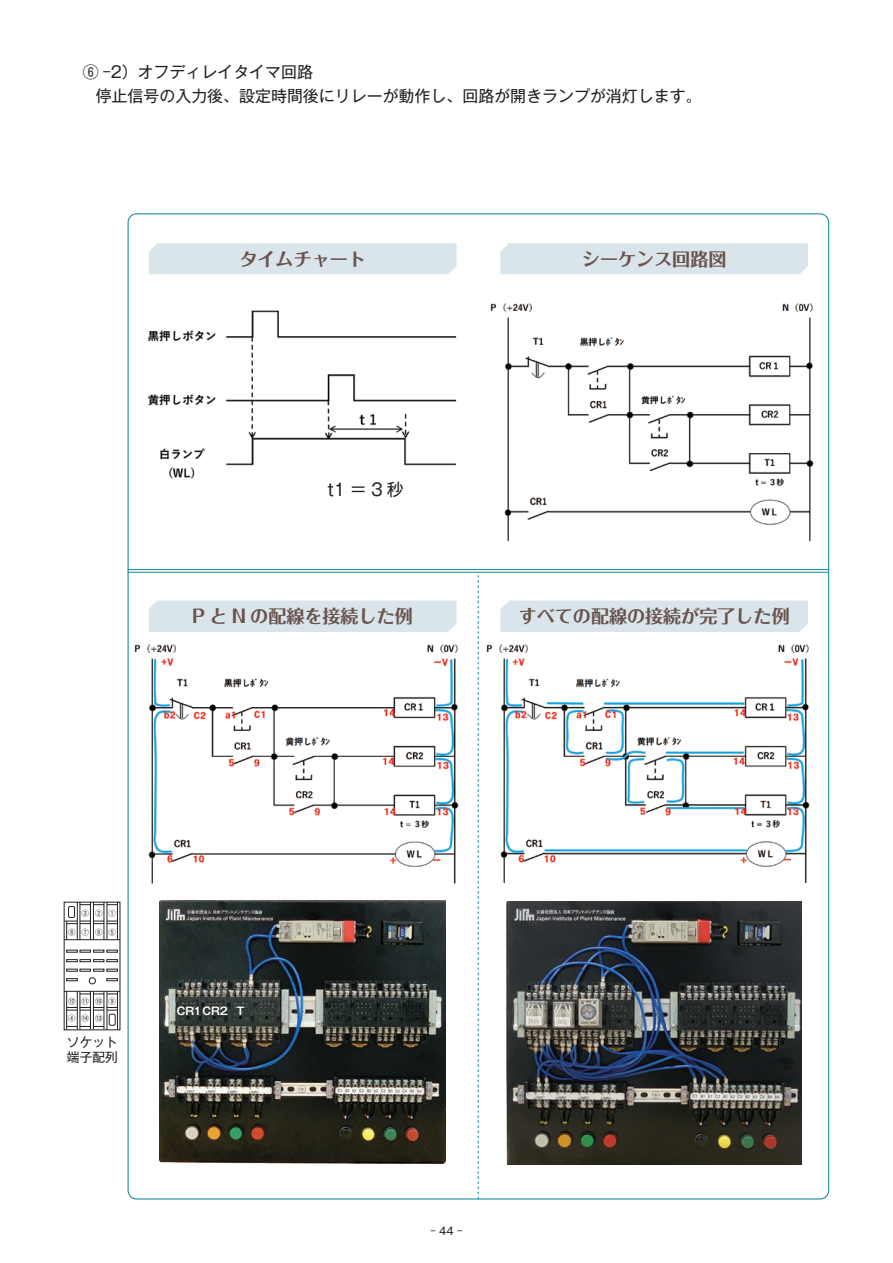
<style>
.page{position:relative;width:893px;height:1263px;background:#fff}
.page>*{position:absolute;margin:0;border:0;box-sizing:border-box;transform-origin:0 0}
.t1{font:700 18px "Folk Pro";color:#69534d}
.t2{font:16.95px "Gothic MB101 Pro";color:#231f20}
.t3{font:15.9px/24.5px "Gothic MB101 Pro";color:#231f20}
.t4{font:12.75px/14.9px "Gothic MB101 Pro";color:#231f20}
.t5{font:700 10.65px "Gothic MB101 Pro De";color:#fff}
.t6{font:10.65px "Gothic MB101 Pro";color:#231f20}
.t7{font:7.5px "Gothic MB101 Pro";letter-spacing:.8em;color:#231f20}
</style>
<div class="page">
<hr style="left:128px;top:569px;width:701px;height:1px;background:#10889d">
<hr style="left:128px;top:572px;width:701px;height:1px;background:#10889d">
<svg style="left:478px;top:575px;width:1px;height:624px"></svg>
<div style="left:500px;top:243px;width:308px;height:31px;background:#dae5eb"></div>
<div style="left:500px;top:600px;width:308px;height:32px;background:#dae5eb"></div>
<div style="left:149px;top:600px;width:308px;height:32px;background:#dae5eb"></div>
<div style="left:149px;top:243px;width:308px;height:31px;background:#dae5eb"></div>
<img style="left:134px;top:644px;width:325px;height:240px">
<img style="left:490px;top:303px;width:324px;height:238px">
<img style="left:486px;top:644px;width:324px;height:238px">
<img style="left:507px;top:902px;width:295px;height:262px">
<img style="left:160px;top:901px;width:285px;height:262px">
<img style="left:147px;top:310px;width:310px;height:169px">
<hr style="left:77px;top:902px;width:1px;height:38px;background:#231f20">
<hr style="left:66px;top:991px;width:1px;height:39px;background:#231f20">
<hr style="left:80px;top:902px;width:1px;height:38px;background:#231f20">
<hr style="left:90px;top:902px;width:1px;height:38px;background:#231f20">
<hr style="left:93px;top:902px;width:1px;height:38px;background:#231f20">
<hr style="left:104px;top:902px;width:1px;height:38px;background:#231f20">
<hr style="left:107px;top:902px;width:1px;height:38px;background:#231f20">
<hr style="left:117px;top:902px;width:1px;height:38px;background:#231f20">
<svg style="left:80px;top:904px;width:37px;height:1px"></svg>
<svg style="left:66px;top:921px;width:51px;height:18px"></svg>
<hr style="left:77px;top:991px;width:1px;height:38px;background:#231f20">
<hr style="left:80px;top:991px;width:1px;height:38px;background:#231f20">
<hr style="left:90px;top:991px;width:1px;height:38px;background:#231f20">
<hr style="left:93px;top:991px;width:1px;height:38px;background:#231f20">
<hr style="left:104px;top:991px;width:1px;height:38px;background:#231f20">
<svg style="left:67px;top:1026px;width:37px;height:1px"></svg>
<hr style="left:107px;top:991px;width:1px;height:38px;background:#231f20">
<hr style="left:117px;top:991px;width:1px;height:38px;background:#231f20">
<svg style="left:80px;top:994px;width:37px;height:1px"></svg>
<svg style="left:67px;top:1007px;width:50px;height:4px"></svg>
<div style="left:68px;top:906px;width:7px;height:12px;border:1px solid #231f20;border-radius:2px"></div>
<div style="left:109px;top:1014px;width:6px;height:11px;border:1px solid #231f20;border-radius:2px"></div>
<hr style="left:64px;top:939px;width:56px;height:1px;background:#231f20">
<hr style="left:64px;top:991px;width:56px;height:1px;background:#231f20">
<svg style="left:66px;top:978px;width:12px;height:3px"></svg>
<div style="left:89px;top:977px;width:7px;height:7px;border:1px solid #231f20;border-radius:50%"></div>
<svg style="left:66px;top:950px;width:52px;height:2px"></svg>
<svg style="left:66px;top:959px;width:52px;height:3px"></svg>
<svg style="left:66px;top:969px;width:52px;height:2px"></svg>
<svg style="left:107px;top:978px;width:11px;height:3px"></svg>
<p class="t3" style="left:64px;top:57px;width:639px">　 ⑥ -2）オフディレイタイマ回路<br>　　停止信号の入力後、設定時間後にリレーが動作し、回路が開きランプが消灯します。</p>
<p class="t1" style="left:239px;top:243px;width:128px">タイムチャート</p>
<p class="t2" style="left:328px;top:475px;width:78px">t1＝3秒</p>
<p class="t1" style="left:193px;top:601px;width:222px">P と N の配線を接続した例</p>
<p class="t1" style="left:582px;top:243px;width:146px">シーケンス回路図</p>
<p class="t1" style="left:519px;top:601px;width:273px">すべての配線の接続が完了した例</p>
<p class="t7" style="left:81px;top:907px;width:36px">③②①</p>
<p class="t7" style="left:68px;top:926px;width:49px">⑧⑦⑥⑤</p>
<p class="t7" style="left:68px;top:994px;width:49px">⑫⑪⑩⑨</p>
<p class="t7" style="left:68px;top:1012px;width:36px">④⑭⑬</p>
<p class="t4" style="left:67px;top:1033px;width:53px">ソケット端子配列</p>
<p class="t5" style="left:177px;top:1002px;width:69px">CR1 CR2 T</p>
<p class="t6" style="left:430px;top:1222px;width:34px">- 44 -</p>
</div>
